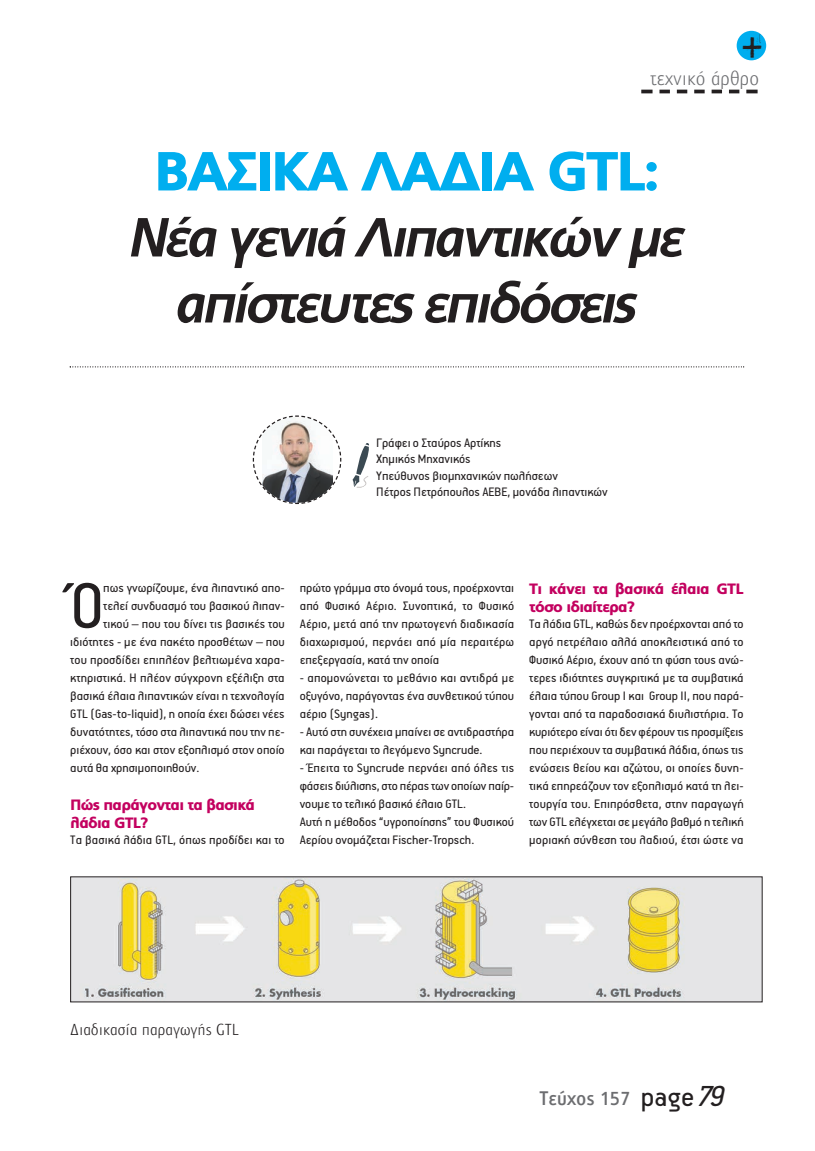
<style>
.page{position:relative;width:815px;height:1151px;background:#fff}
.page>*{position:absolute;margin:0;border:0;box-sizing:border-box;transform-origin:0 0}
.t1{font:72.12px "PF Premier Text";color:#231f20}
.t2{font:italic 700 55px "PF Catalog";letter-spacing:-.05em;color:#231f20}
.t3{font:900 55px "PF Catalog";letter-spacing:-.05em;color:#00aeef}
.t4{font:37.5px "PF Fuel";color:#231f20}
.t5{font:30px "PF Premier Text";color:#231f20}
.t6{font:900 15px/18px "PF Catalog";letter-spacing:-.05em;color:#c3015f}
.t7{font:13.75px/18px "PF Premier Text";color:#231f20;text-align:justify}
.s1{font-style:italic;font-size:32.5px}
</style>
<div class="page">
<div style="left:737px;top:31px;width:29px;height:29px;background:#00aeef;border-radius:50%"></div>
<svg style="left:352px;top:443px;width:17px;height:45px"></svg>
<svg style="left:252px;top:415px;width:90px;height:90px"></svg>
<img style="left:72px;top:878px;width:688px;height:122px">
<svg style="left:70px;top:366px;width:674px;height:1px"></svg>
<svg style="left:641px;top:89px;width:117px;height:4px"></svg>
<p class="t3" style="left:154px;top:139px;width:508px">ΒΑΣΙΚΑ ΛΑΔΙΑ GTL:</p>
<p class="t2" style="left:130px;top:205px;width:556px">Nέα γενιά Λιπαντικών με</p>
<p class="t2" style="left:176px;top:271px;width:463px">απίστευτες επιδόσεις</p>
<p class="t7" style="left:376px;top:435px;width:126px">Γράφει ο Σταύρος Αρτίκης</p>
<p class="t7" style="left:376px;top:451px;width:96px">Χημικός Μηχανικός</p>
<p class="t7" style="left:376px;top:468px;width:183px">Υπεύθυνος βιομηχανικών πωλήσεων</p>
<p class="t7" style="left:376px;top:484px;width:233px">Πέτρος Πετρόπουλος ΑΕΒΕ, μονάδα λιπαντικών</p>
<p class="t4" style="left:741px;top:21px;width:23px">+</p>
<p class="t1" style="left:70px;top:583px;width:35px">Ό</p>
<p class="t7" style="left:103px;top:580px;width:183px">πως γνωρίζουμε, ένα λιπαντικό απο-</p>
<p class="t7" style="left:103px;top:598px;width:183px">τελεί συνδυασμό του βασικού λιπαν-</p>
<p class="t7" style="left:103px;top:616px;width:183px">τικού – που του δίνει τις βασικές του</p>
<p class="t7" style="left:70px;top:634px;width:216px">ιδιότητες - με ένα πακέτο προσθέτων – που</p>
<p class="t7" style="left:70px;top:652px;width:216px">του προσδίδει επιπλέον βελτιωμένα χαρα-</p>
<p class="t7" style="left:70px;top:670px;width:216px">κτηριστικά. Η πλέον σύγχρονη εξέλιξη στα</p>
<p class="t7" style="left:70px;top:688px;width:216px">βασικά έλαια λιπαντικών είναι η τεχνολογία</p>
<p class="t7" style="left:70px;top:706px;width:216px">GTL (Gas-to-liquid), η οποία έχει δώσει νέες</p>
<p class="t7" style="left:70px;top:724px;width:216px">δυνατότητες, τόσο στα λιπαντικά που την πε-</p>
<p class="t7" style="left:70px;top:742px;width:216px">ριέχουν, όσο και στον εξοπλισμό στον οποίο</p>
<p class="t7" style="left:70px;top:760px;width:131px">αυτά θα χρησιμοποιηθούν.</p>
<p class="t6" style="left:70px;top:796px;width:186px">Πώς παράγονται τα βασικά λάδια GTL?</p>
<p class="t7" style="left:70px;top:832px;width:216px">Τα βασικά λάδια GTL, όπως προδίδει και το</p>
<p class="t7" style="left:300px;top:580px;width:216px">πρώτο γράμμα στο όνομά τους, προέρχονται από Φυσικό Αέριο. Συνοπτικά, το Φυσικό Αέριο, μετά από την πρωτογενή διαδικασία διαχωρισμού, περνάει από μία περαιτέρω επεξεργασία, κατά την οποία</p>
<p class="t7" style="left:300px;top:670px;width:216px">- απομονώνεται το μεθάνιο και αντιδρά με οξυγόνο, παράγοντας ένα συνθετικού τύπου αέριο (Syngas).</p>
<p class="t7" style="left:300px;top:724px;width:216px">- Αυτό στη συνέχεια μπαίνει σε αντιδραστήρα και παράγεται το λεγόμενο Syncrude.</p>
<p class="t7" style="left:300px;top:760px;width:216px">- Έπειτα το Syncrude περνάει από όλες τις φάσεις διύλισης, στο πέρας των οποίων παίρ&shy;νουμε το τελικό βασικό έλαιο GTL.</p>
<p class="t7" style="left:300px;top:814px;width:216px">Aυτή η μέθοδος “υγροποίησης” του Φυσικού<br>Αερίου ονομάζεται Fischer-Tropsch.</p>
<p class="t6" style="left:529px;top:580px;width:216px">Τι κάνει τα βασικά έλαια GTL τόσο ιδιαίτερα?</p>
<p class="t7" style="left:529px;top:616px;width:216px">Τα λάδια GTL, καθώς δεν προέρχονται από το αργό πετρέλαιο αλλά αποκλειστικά από το Φυσικό Αέριο, έχουν από τη φύση τους ανώ&shy;τερες ιδιότητες συγκριτικά με τα συμβατικά έλαια τύπου Group I και Group II, που παρά&shy;γονται από τα παραδοσιακά διυλιστήρια. Το κυριότερο είναι ότι δεν φέρουν τις προσμίξεις που περιέχουν τα συμβατικά λάδια, όπως τις ενώσεις θείου και αζώτου, οι οποίες δυνη&shy;τικά επηρεάζουν τον εξοπλισμό κατά τη λει&shy;τουργία του. Επιπρόσθετα, στην παραγωγή των GTL ελέγχεται σε μεγάλο βαθμό η τελική μοριακή σύνθεση του λαδιού, έτσι ώστε να</p>
<p class="t5" style="left:641px;top:1087px;width:85px">page<span class="s1">79</span></p>
</div>
